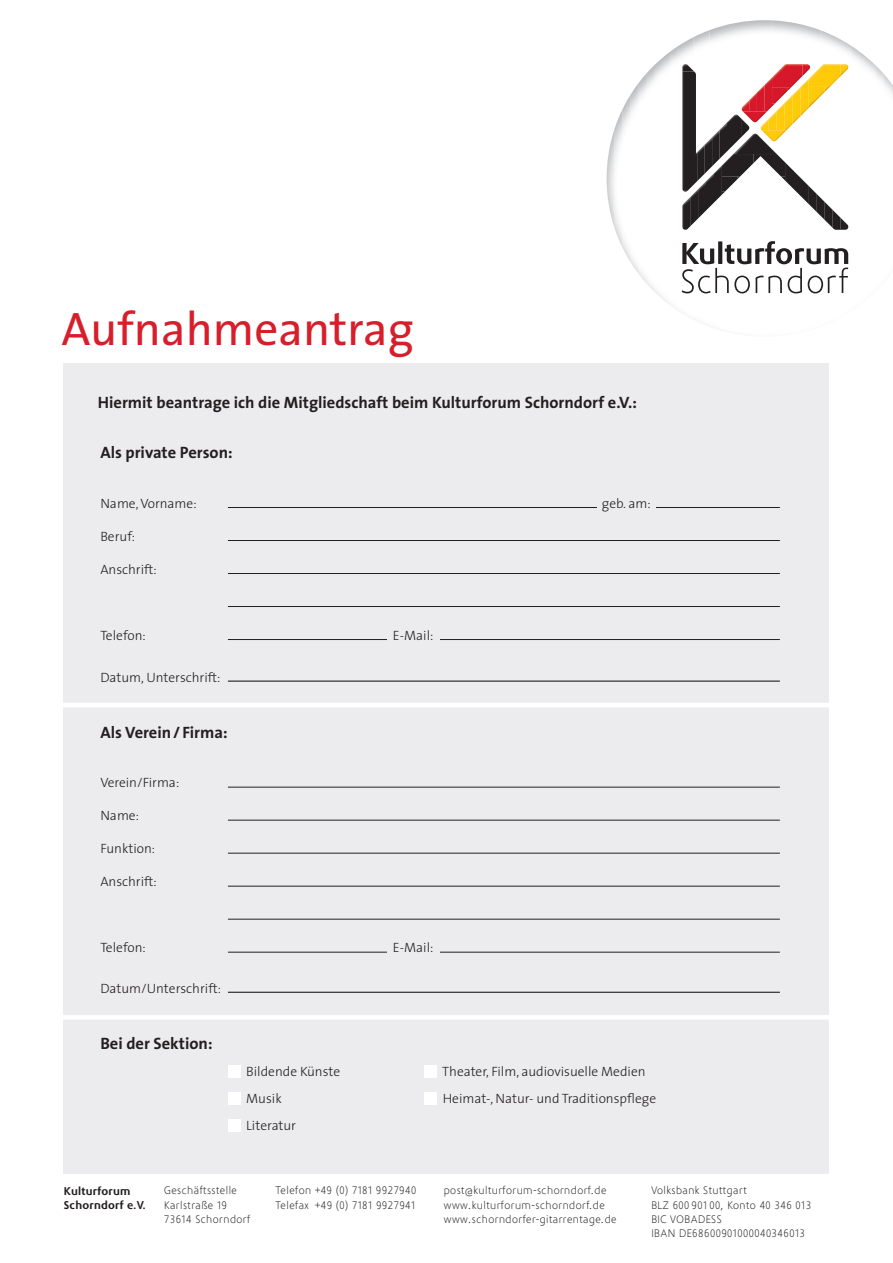
<style>
.page{position:relative;width:893px;height:1263px;background:#fff}
.page>*{position:absolute;margin:0;border:0;box-sizing:border-box;transform-origin:0 0}
.t1{font:47.25px "The Sans";color:#d61f2b}
.t2{font:700 16.5px "The Sans";color:#231f20}
.t3{font:300 13.5px "The Sans";color:#231f20}
.t4{font:700 11.7px/14.2px "Phoenica STD";letter-spacing:.02em;color:#231f20}
.t5{font:300 11.25px/14.2px "Phoenica STD";letter-spacing:.03em;color:#231f20}
</style>
<div class="page">
<div style="left:64px;top:364px;width:765px;height:810px;background:#ececee"></div>
<img style="left:709px;top:20px;width:111px;height:22px">
<img style="left:694px;top:30px;width:15px;height:115px">
<img style="left:820px;top:30px;width:16px;height:16px">
<img style="left:678px;top:37px;width:16px;height:22px">
<img style="left:836px;top:37px;width:16px;height:181px">
<img style="left:670px;top:46px;width:8px;height:263px">
<img style="left:852px;top:46px;width:8px;height:15px">
<img style="left:654px;top:52px;width:16px;height:28px">
<img style="left:860px;top:52px;width:16px;height:23px">
<img style="left:646px;top:66px;width:8px;height:225px">
<img style="left:876px;top:66px;width:8px;height:16px">
<img style="left:638px;top:74px;width:8px;height:209px">
<img style="left:883px;top:74px;width:8px;height:18px">
<img style="left:630px;top:84px;width:8px;height:189px">
<img style="left:891px;top:83px;width:2px;height:12px">
<img style="left:622px;top:96px;width:8px;height:165px">
<img style="left:614px;top:111px;width:8px;height:135px">
<img style="left:607px;top:129px;width:8px;height:99px">
<img style="left:848px;top:226px;width:1px;height:43px">
<img style="left:654px;top:289px;width:16px;height:16px">
<img style="left:743px;top:111px;width:24px;height:11px">
<img style="left:772px;top:64px;width:30px;height:24px">
<svg style="left:802px;top:64px;width:6px;height:12px"></svg>
<img style="left:764px;top:77px;width:8px;height:34px">
<img style="left:757px;top:85px;width:7px;height:26px">
<img style="left:749px;top:93px;width:8px;height:18px">
<img style="left:772px;top:88px;width:15px;height:16px">
<svg style="left:787px;top:83px;width:13px;height:8px"></svg>
<svg style="left:742px;top:100px;width:7px;height:11px"></svg>
<svg style="left:682px;top:64px;width:12px;height:7px"></svg>
<img style="left:682px;top:71px;width:15px;height:120px">
<img style="left:727px;top:115px;width:15px;height:36px">
<img style="left:719px;top:122px;width:8px;height:37px">
<img style="left:742px;top:119px;width:7px;height:15px">
<img style="left:712px;top:130px;width:8px;height:36px">
<img style="left:705px;top:137px;width:7px;height:36px">
<img style="left:697px;top:145px;width:9px;height:73px">
<img style="left:733px;top:134px;width:44px;height:20px">
<img style="left:683px;top:229px;width:164px;height:1px">
<img style="left:722px;top:154px;width:31px;height:23px">
<img style="left:753px;top:154px;width:32px;height:15px">
<img style="left:714px;top:165px;width:8px;height:38px">
<img style="left:785px;top:162px;width:8px;height:26px">
<img style="left:706px;top:173px;width:8px;height:38px">
<img style="left:793px;top:170px;width:8px;height:26px">
<img style="left:722px;top:176px;width:16px;height:16px">
<svg style="left:773px;top:169px;width:12px;height:12px"></svg>
<img style="left:801px;top:178px;width:8px;height:26px">
<img style="left:690px;top:189px;width:8px;height:37px">
<img style="left:809px;top:186px;width:8px;height:26px">
<img style="left:682px;top:197px;width:8px;height:32px">
<img style="left:817px;top:194px;width:8px;height:26px">
<img style="left:825px;top:202px;width:8px;height:25px">
<img style="left:832px;top:210px;width:8px;height:19px">
<svg style="left:840px;top:218px;width:8px;height:11px"></svg>
<img style="left:762px;top:130px;width:24px;height:11px">
<img style="left:808px;top:64px;width:32px;height:22px">
<svg style="left:840px;top:64px;width:8px;height:12px"></svg>
<img style="left:800px;top:79px;width:8px;height:37px">
<img style="left:792px;top:87px;width:8px;height:37px">
<img style="left:808px;top:86px;width:16px;height:15px">
<svg style="left:824px;top:86px;width:7px;height:6px"></svg>
<img style="left:784px;top:95px;width:8px;height:35px">
<img style="left:776px;top:103px;width:9px;height:27px">
<svg style="left:808px;top:101px;width:8px;height:7px"></svg>
<img style="left:768px;top:111px;width:9px;height:19px">
<svg style="left:761px;top:119px;width:8px;height:11px"></svg>
<svg style="left:682px;top:241px;width:166px;height:52px"></svg>
<hr style="left:228px;top:507px;width:552px;height:1px;background:#231f20">
<hr style="left:228px;top:540px;width:552px;height:1px;background:#231f20">
<hr style="left:228px;top:573px;width:552px;height:1px;background:#231f20">
<hr style="left:228px;top:606px;width:552px;height:1px;background:#231f20">
<hr style="left:228px;top:639px;width:552px;height:1px;background:#231f20">
<hr style="left:228px;top:680px;width:552px;height:2px;background:#231f20">
<hr style="left:228px;top:787px;width:552px;height:1px;background:#231f20">
<hr style="left:228px;top:820px;width:552px;height:1px;background:#231f20">
<hr style="left:228px;top:853px;width:552px;height:1px;background:#231f20">
<hr style="left:228px;top:886px;width:552px;height:1px;background:#231f20">
<hr style="left:228px;top:919px;width:552px;height:1px;background:#231f20">
<hr style="left:228px;top:952px;width:552px;height:1px;background:#231f20">
<hr style="left:228px;top:992px;width:552px;height:1px;background:#231f20">
<div style="left:228px;top:1065px;width:13px;height:13px;background:#fff"></div>
<div style="left:424px;top:1065px;width:13px;height:13px;background:#fff"></div>
<div style="left:228px;top:1092px;width:13px;height:13px;background:#fff"></div>
<div style="left:424px;top:1092px;width:13px;height:13px;background:#fff"></div>
<div style="left:228px;top:1119px;width:13px;height:13px;background:#fff"></div>
<div style="left:387px;top:625px;width:53px;height:22px;background:#ececee"></div>
<div style="left:387px;top:936px;width:53px;height:22px;background:#ececee"></div>
<div style="left:597px;top:493px;width:58px;height:22px;background:#ececee"></div>
<hr style="left:52px;top:703px;width:787px;height:4px;background:#fff">
<hr style="left:52px;top:1015px;width:787px;height:4px;background:#fff">
<h1 class="t1" style="left:62px;top:290px;width:354px">Aufnahmeantrag</h1>
<h2 class="t2" style="left:98px;top:388px;width:541px">Hiermit beantrage ich die Mitgliedschaft beim Kulturforum Schorndorf e.V.:</h2>
<h2 class="t2" style="left:100px;top:439px;width:134px">Als private Person:</h2>
<p class="t3" style="left:100px;top:492px;width:98px">Name, Vorname:</p>
<p class="t3" style="left:100px;top:525px;width:36px">Beruf:</p>
<p class="t3" style="left:100px;top:558px;width:58px">Anschrift:</p>
<p class="t3" style="left:602px;top:492px;width:50px">geb. am:</p>
<p class="t3" style="left:100px;top:624px;width:47px">Telefon:</p>
<p class="t3" style="left:100px;top:666px;width:122px">Datum, Unterschrift:</p>
<h2 class="t2" style="left:100px;top:719px;width:129px">Als Verein/ Firma:</h2>
<p class="t3" style="left:100px;top:771px;width:80px">Verein/Firma:</p>
<p class="t3" style="left:100px;top:804px;width:40px">Name:</p>
<p class="t3" style="left:100px;top:837px;width:56px">Funktion:</p>
<p class="t3" style="left:100px;top:870px;width:58px">Anschrift:</p>
<p class="t3" style="left:393px;top:624px;width:42px">E-Mail:</p>
<p class="t3" style="left:100px;top:936px;width:47px">Telefon:</p>
<p class="t3" style="left:100px;top:977px;width:122px">Datum/Unterschrift:</p>
<h2 class="t2" style="left:100px;top:1030px;width:114px">Bei der Sektion:</h2>
<p class="t3" style="left:393px;top:936px;width:42px">E-Mail:</p>
<p class="t3" style="left:246px;top:1060px;width:96px">Bildende Künste</p>
<p class="t3" style="left:442px;top:1060px;width:205px">Theater, Film, audiovisuelle Medien</p>
<p class="t3" style="left:246px;top:1087px;width:37px">Musik</p>
<p class="t3" style="left:443px;top:1087px;width:215px">Heimat-, Natur- und Traditionspflege</p>
<p class="t3" style="left:246px;top:1114px;width:51px">Literatur</p>
<p class="t4" style="left:64px;top:1184px;width:84px">Kulturforum<br>Schorndorf e.V.</p>
<p class="t5" style="left:164px;top:1184px;width:88px">Geschäftsstelle<br>Karlstraße 19<br>73614 Schorndorf</p>
<p class="t5" style="left:276px;top:1184px;width:142px">Telefon +49 (0) 7181 9927940<br>Telefax +49 (0) 7181 9927941</p>
<p class="t5" style="left:444px;top:1184px;width:174px">post@kulturforum-schorndorf.de www.kulturforum-schorndorf.de www.schorndorfer-gitarrentage.de</p>
<p class="t5" style="left:651px;top:1184px;width:161px">Volksbank Stuttgart<br>BLZ 600 901 00, Konto 40 346 013<br>BIC VOBADESS<br>IBAN DE68600901000040346013</p>
</div>
